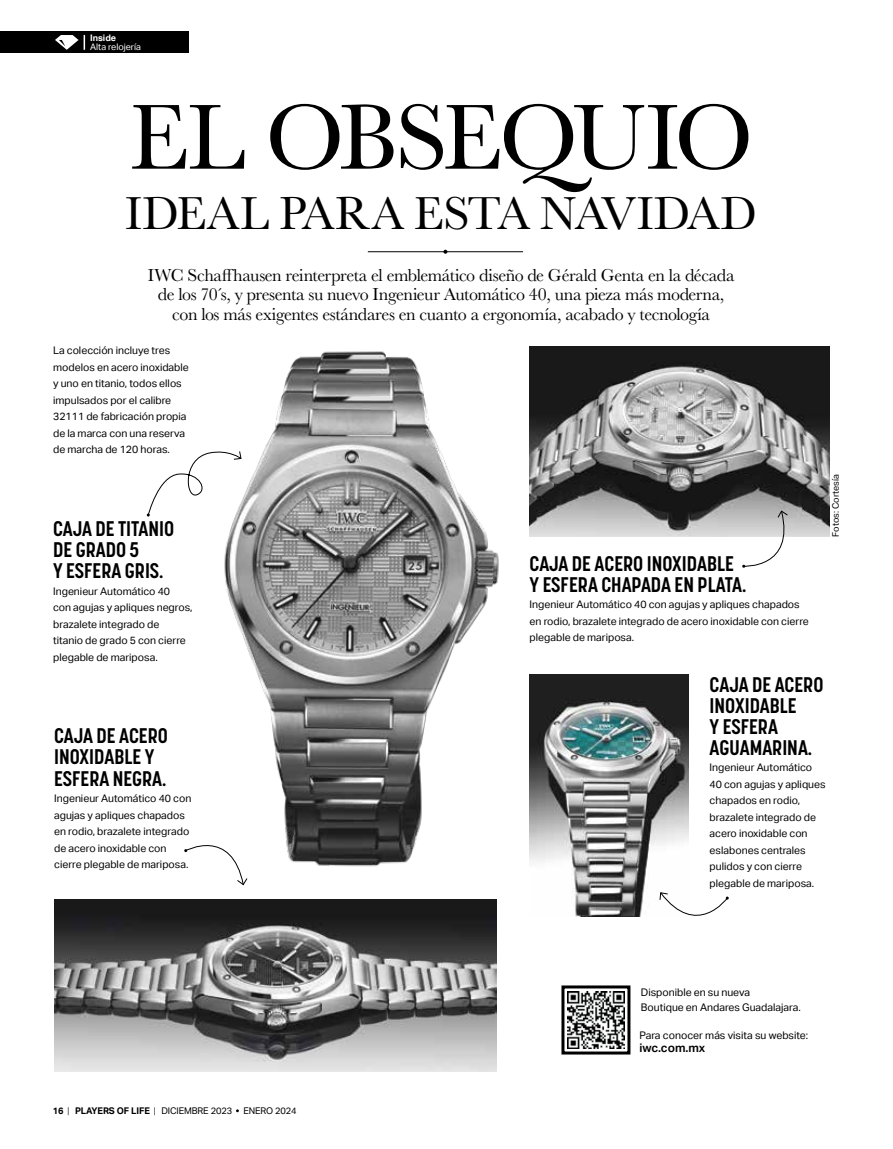
<style>
.page{position:relative;width:893px;height:1149px;background:#fff}
.page>*{position:absolute;margin:0;border:0;box-sizing:border-box;transform-origin:0 0}
.t1{font:96px "Baskerville";letter-spacing:-.045em;color:#000}
.t2{font:48px "Baskerville";letter-spacing:-.005em;color:#000}
.t3{font:700 21px/21px "Korolev Condensed";color:#000}
.t4{font:18px/19.5px "Baskerville";letter-spacing:-.02em;color:#000;text-align:center}
.t5{font:600 12px "Aktiv Grotesk";color:#000}
.t6{font:10.5px/16.5px "Aktiv Grotesk";color:#000}
.t7{font:9.15px "Aktiv Grotesk";letter-spacing:-.01em;color:#000}
.t8{font:9px "Aktiv Grotesk";color:#000}
.t9{font:9px "Aktiv Grotesk";color:#fff}
.t10{font:700 9px "Aktiv Grotesk";color:#fff}
.s1{font-weight:700}
.s2{font-weight:300}
</style>
<div class="page">
<img style="left:224px;top:351px;width:275px;height:516px">
<hr style="left:368px;top:251px;width:155px;height:1px;background:#000">
<svg style="left:443px;top:250px;width:4px;height:4px"></svg>
<div style="left:0;top:32px;width:189px;height:21px;background:#000"></div>
<svg style="left:55px;top:35px;width:30px;height:15px"></svg>
<img style="left:54px;top:899px;width:443px;height:172px">
<img style="left:530px;top:346px;width:299px;height:190px">
<svg style="left:184px;top:826px;width:64px;height:59px"></svg>
<svg style="left:742px;top:510px;width:54px;height:58px"></svg>
<svg style="left:147px;top:448px;width:95px;height:68px"></svg>
<img style="left:567px;top:991px;width:57px;height:57px">
<div style="left:561px;top:985px;width:69px;height:69px;border:3px solid #000"></div>
<img style="left:530px;top:674px;width:158px;height:242px">
<svg style="left:659px;top:891px;width:70px;height:25px"></svg>
<p class="t10" style="left:90px;top:33px;width:28px">Inside</p>
<p class="t9" style="left:90px;top:42px;width:52px">Alta relojería</p>
<h1 class="t1" style="left:129px;top:76px;width:626px">EL OBSEQUIO</h1>
<h2 class="t2" style="left:125px;top:182px;width:633px">IDEAL PARA ESTA NAVIDAD</h2>
<p class="t4" style="left:148px;top:265px;width:588px">IWC Schaffhausen reinterpreta el emblemático diseño de Gérald Genta en la década de los 70´s, y presenta su nuevo Ingenieur Automático 40, una pieza más moderna, con los más exigentes estándares en cuanto a ergonomía, acabado y tecnología</p>
<p class="t6" style="left:53px;top:342px;width:137px">La colección incluye tres modelos en acero inoxidable y uno en titanio, todos ellos impulsados por el calibre<br>32111 de fabricación propia de la marca con una reserva de marcha de 120 horas.</p>
<h3 class="t3" style="left:53px;top:518px;width:123px">CAJA DE TITANIO<br>DE GRADO 5<br>Y ESFERA GRIS.</h3>
<p class="t6" style="left:53px;top:582px;width:141px">Ingenieur Automático 40<br>con agujas y apliques negros, brazalete integrado de<br>titanio de grado 5 con cierre plegable de mariposa.</p>
<h3 class="t3" style="left:54px;top:725px;width:115px">CAJA DE ACERO<br>INOXIDABLE Y<br>ESFERA NEGRA.</h3>
<p class="t6" style="left:54px;top:789px;width:139px">Ingenieur Automático 40 con agujas y apliques chapados en rodio, brazalete integrado de acero inoxidable con cierre plegable de mariposa.</p>
<p class="t7" style="left:53px;top:1105px;width:245px"><span class="s1">16</span> <span class="s2">|</span> <span class="s1">PLAYERS OF LIFE</span> <span class="s2">|</span> DICIEMBRE 2023 ENERO 2024</p>
<p class="t8" style="left:830px;top:536px;width:64px;rotate:-90deg">Fotos: Cortesía</p>
<h3 class="t3" style="left:530px;top:552px;width:218px">CAJA DE ACERO INOXIDABLE<br>Y ESFERA CHAPADA EN PLATA.</h3>
<p class="t6" style="left:530px;top:596px;width:281px">Ingenieur Automático 40 con agujas y apliques chapados en rodio, brazalete integrado de acero inoxidable con cierre plegable de mariposa.</p>
<h3 class="t3" style="left:710px;top:673px;width:115px">CAJA DE ACERO<br>INOXIDABLE<br>Y ESFERA<br>AGUAMARINA.</h3>
<p class="t6" style="left:710px;top:759px;width:117px">Ingenieur Automático<br>40 con agujas y apliques chapados en rodio, brazalete integrado de acero inoxidable con eslabones centrales pulidos y con cierre plegable de mariposa.</p>
<p class="t6" style="left:641px;top:984px;width:161px;line-height:15px">Disponible en su nueva<br>Boutique en Andares Guadalajara.</p>
<p class="t6" style="left:639px;top:1027px;width:170px">Para conocer más visita su website:</p>
<p class="t5" style="left:639px;top:1039px;width:67px">iwc.com.mx</p>
</div>
